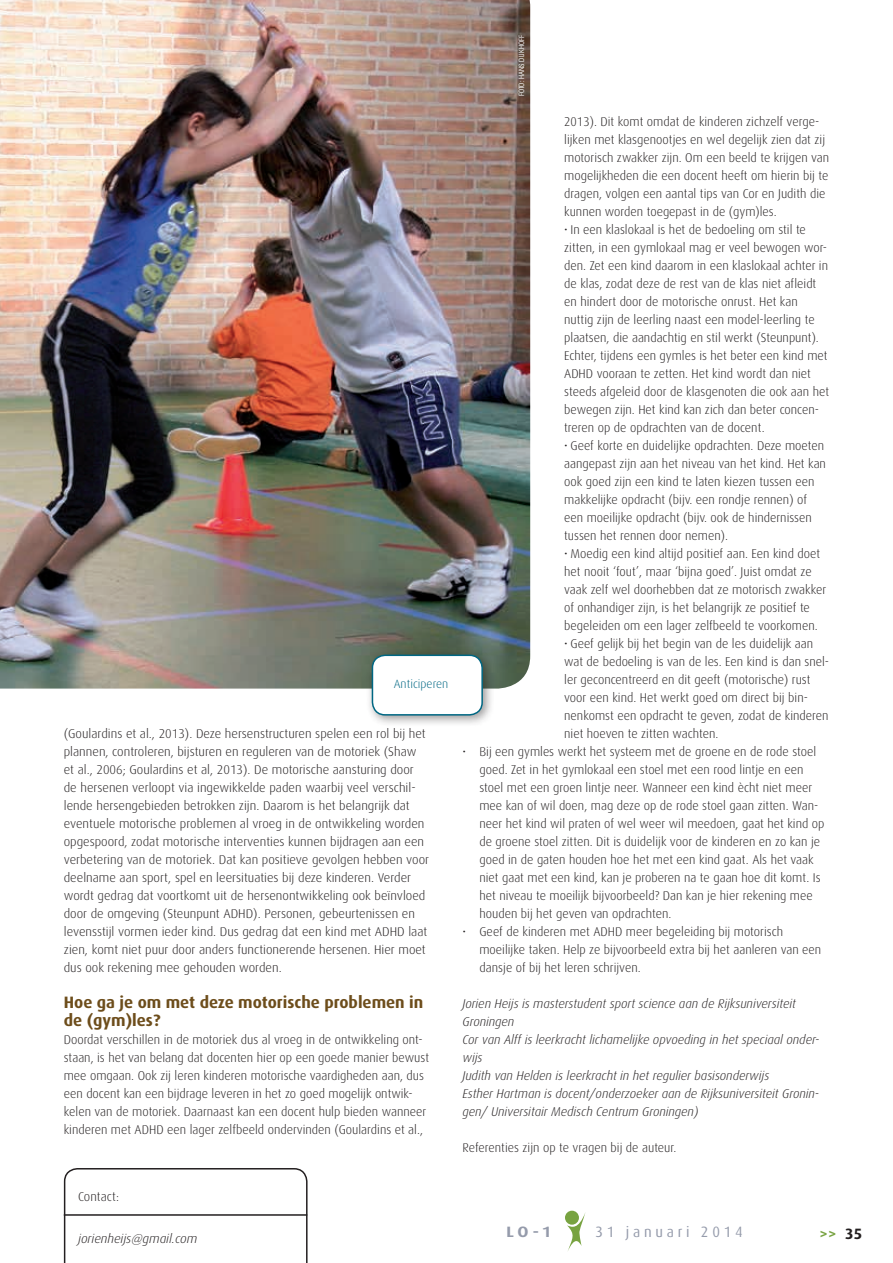
<style>
.page{position:relative;width:893px;height:1263px;background:#fff}
.page>*{position:absolute;margin:0;border:0;box-sizing:border-box;transform-origin:0 0}
.t1{font:700 16.5px/18px "Dax";color:#6d4d1b}
.t2{font:15px "Dax";letter-spacing:.26em;color:#959bab;scale:.96 1}
.t3{font:700 15px "Dax Wide";color:#959bab}
.t4{font:700 15px "Dax";color:#78a341}
.t5{font:300 12.75px/18px "Dax";color:#231f20}
.t6{font:italic 300 12.75px/18px "Dax";color:#231f20}
.t7{font:300 12px "Dax";color:#006783}
.t8{font:7.5px "Imago";letter-spacing:.025em;color:#fff;scale:.8 1}
.s1{color:#231f20}
</style>
<div class="page">
<svg style="left:64px;top:1168px;width:244px;height:95px"></svg>
<img style="left:0;top:0;width:530px;height:688px">
<div style="left:366px;top:649px;width:129px;height:78px;background:#231f20;opacity:.45"></div>
<div style="left:372px;top:655px;width:110px;height:60px;background:#fff;border-radius:13px"></div>
<div style="left:372px;top:654px;width:111px;height:62px;border:2px solid #006783;border-radius:13px"></div>
<div style="left:565px;top:1211px;width:14px;height:14px;background:#78a341;border-radius:50%"></div>
<svg style="left:567px;top:1212px;width:19px;height:39px"></svg>
<p class="t7" style="left:394px;top:677px;width:56px">Anticiperen</p>
<p class="t5" style="left:64px;top:725px;width:367px">(Goulardins et al., 2013). Deze hersenstructuren spelen een rol bij het plannen, controleren, bijsturen en reguleren van de motoriek (Shaw et al., 2006; Goulardins et al, 2013). De motorische aansturing door de hersenen verloopt via ingewikkelde paden waarbij veel verschil&shy;lende hersengebieden betrokken zijn. Daarom is het belangrijk dat eventuele motorische problemen al vroeg in de ontwikkeling worden opgespoord, zodat motorische interventies kunnen bijdragen aan een verbetering van de motoriek. Dat kan positieve gevolgen hebben voor deelname aan sport, spel en leersituaties bij deze kinderen. Verder wordt gedrag dat voortkomt uit de hersenontwikkeling ook beïnvloed door de omgeving (Steunpunt ADHD). Personen, gebeurtenissen en levensstijl vormen ieder kind. Dus gedrag dat een kind met ADHD laat zien, komt niet puur door anders functionerende hersenen. Hier moet dus ook rekening mee gehouden worden.</p>
<p class="t1" style="left:64px;top:993px;width:361px">Hoe ga je om met deze motorische problemen in de (gym)les?</p>
<p class="t5" style="left:64px;top:1031px;width:367px">Doordat verschillen in de motoriek dus al vroeg in de ontwikkeling ont&shy;staan, is het van belang dat docenten hier op een goede manier bewust mee omgaan. Ook zij leren kinderen motorische vaardigheden aan, dus een docent kan een bijdrage leveren in het zo goed mogelijk ontwik&shy;kelen van de motoriek. Daarnaast kan een docent hulp bieden wanneer kinderen met ADHD een lager zelfbeeld ondervinden (Goulardins et al.,</p>
<p class="t8" style="left:517px;top:96px;width:77px;rotate:-90deg">Foto: Hans Dijkhoff</p>
<p class="t5" style="left:564px;top:113px;width:266px">2013). Dit komt omdat de kinderen zichzelf verge&shy;lijken met klasgenootjes en wel degelijk zien dat zij motorisch zwakker zijn. Om een beeld te krijgen van mogelijkheden die een docent heeft om hierin bij te dragen, volgen een aantal tips van Cor en Judith die kunnen worden toegepast in de (gym)les.</p>
<p class="t5" style="left:564px;top:221px;width:266px">• I n een klaslokaal is het de bedoeling om stil te zitten, in een gymlokaal mag er veel bewogen wor&shy;den. Zet een kind daarom in een klaslokaal achter in de klas, zodat deze de rest van de klas niet afleidt en hindert door de motorische onrust. Het kan nuttig zijn de leerling naast een model-leerling te plaatsen, die aandachtig en stil werkt (Steunpunt).<br>Echter, tijdens een gymles is het beter een kind met ADHD vooraan te zetten. Het kind wordt dan niet steeds afgeleid door de klasgenoten die ook aan het bewegen zijn. Het kind kan zich dan beter concen&shy;treren op de opdrachten van de docent.</p>
<p class="t5" style="left:564px;top:437px;width:263px">• Geef korte en duidelijke opdrachten. Deze moeten aangepast zijn aan het niveau van het kind. Het kan ook goed zijn een kind te laten kiezen tussen een makkelijke opdracht (bijv. een rondje rennen) of een moeilijke opdracht (bijv. ook de hindernissen tussen het rennen door nemen).</p>
<p class="t5" style="left:564px;top:545px;width:264px">• Moedig een kind altijd positief aan. Een kind doet het nooit ‘fout’, maar ‘bijna goed’. Juist omdat ze vaak zelf wel doorhebben dat ze motorisch zwakker of onhandiger zijn, is het belangrijk ze positief te begeleiden om een lager zelfbeeld te voorkomen.</p>
<p class="t5" style="left:564px;top:635px;width:266px">• Geef gelijk bij het begin van de les duidelijk aan wat de bedoeling is van de les. Een kind is dan snel&shy;ler geconcentreerd en dit geeft (motorische) rust voor een kind. Het werkt goed om direct bij bin&shy;nenkomst een opdracht te geven, zodat de kinderen niet hoeven te zitten wachten.</p>
<p class="t5" style="left:479px;top:743px;width:346px;text-indent:-17px">• Bij een gymles werkt het systeem met de groene en de rode stoel goed. Zet in het gymlokaal een stoel met een rood lintje en een stoel met een groen lintje neer. Wanneer een kind ècht niet meer mee kan of wil doen, mag deze op de rode stoel gaan zitten. Wan&shy;neer het kind wil praten of wel weer wil meedoen, gaat het kind op de groene stoel zitten. Dit is duidelijk voor de kinderen en zo kan je goed in de gaten houden hoe het met een kind gaat. Als het vaak niet gaat met een kind, kan je proberen na te gaan hoe dit komt. Is het niveau te moeilijk bijvoorbeeld? Dan kan je hier rekening mee houden bij het geven van opdrachten.</p>
<p class="t5" style="left:479px;top:923px;width:343px;text-indent:-17px">• Geef de kinderen met ADHD meer begeleiding bij motorisch moeilijke taken. Help ze bijvoorbeeld extra bij het aanleren van een dansje of bij het leren schrijven.</p>
<p class="t6" style="left:462px;top:995px;width:359px">Jorien Heijs is masterstudent sport science aan de Rijksuniversiteit Groningen<br>Cor van Alff is leerkracht lichamelijke opvoeding in het speciaal onder&shy;wijs<br>Judith van Helden is leerkracht in het regulier basisonderwijs<br>Esther Hartman is docent/onderzoeker aan de Rijksuniversiteit Gronin&shy;gen/ Universitair Medisch Centrum Groningen)</p>
<p class="t5" style="left:462px;top:1139px;width:215px">Referenties zijn op te vragen bij de auteur.</p>
<p class="t5" style="left:78px;top:1187px;width:42px">Contact:</p>
<p class="t6" style="left:78px;top:1229px;width:121px">jorienheijs@gmail.com</p>
<p class="t3" style="left:506px;top:1223px;width:46px">LO-1</p>
<p class="t2" style="left:595px;top:1223px;width:155px">31 januari 2014</p>
<p class="t4" style="left:819px;top:1225px;width:44px">&gt;&gt; <span class="s1">35</span></p>
</div>
